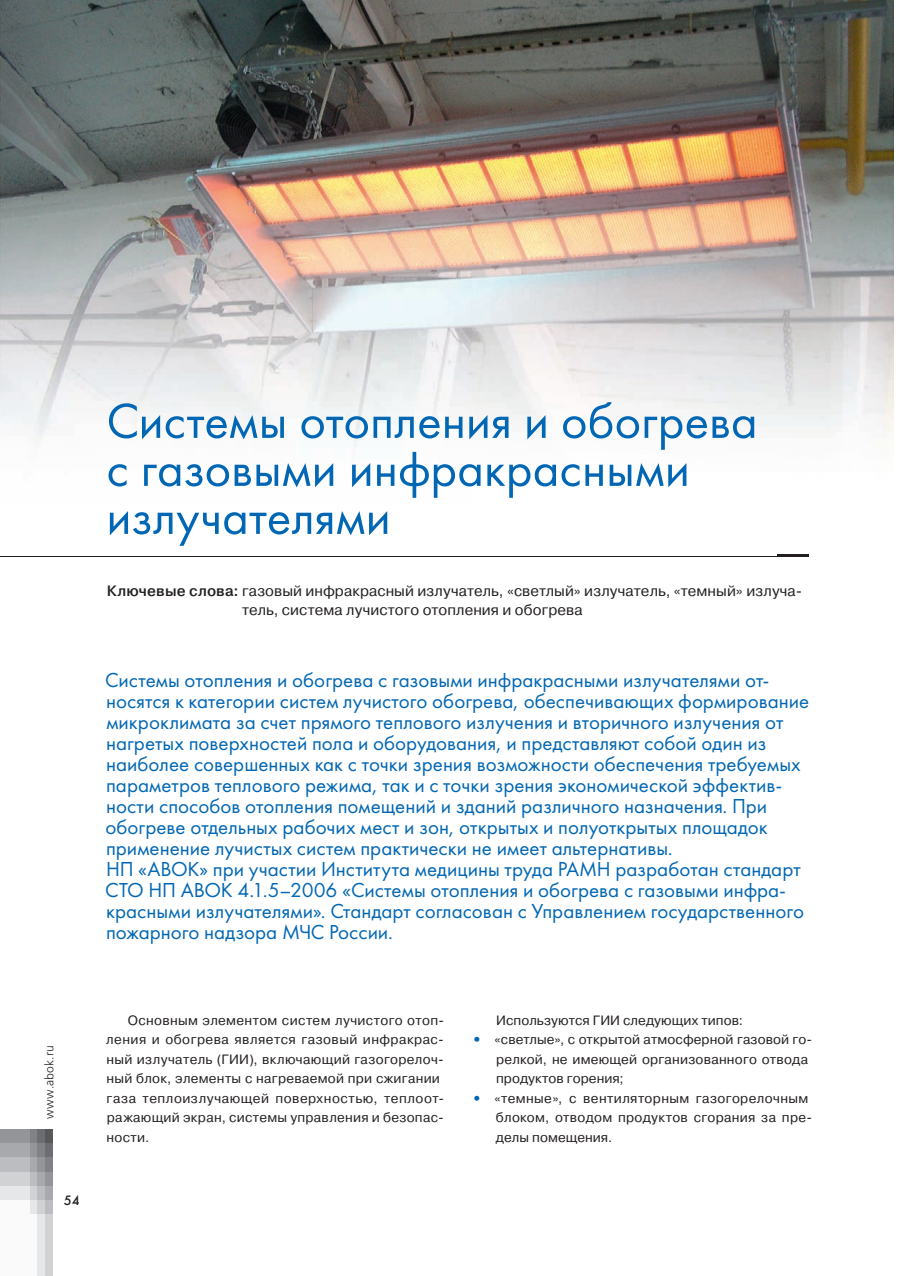
<style>
.page{position:relative;width:915px;height:1276px;background:#fff}
.page>*{position:absolute;margin:0;border:0;box-sizing:border-box;transform-origin:0 0}
.t1{font:51px/48px "Futura";color:#0166b3}
.t2{font:21px/21px "Futura";color:#0166b3}
.t3{font:15px/19.5px "Pragmatica";letter-spacing:.005em;color:#231f20}
.t4{font:13.5px/19.5px "Pragmatica";letter-spacing:.025em;color:#231f20}
.t5{font:13.5px "Pragmatica";letter-spacing:.005em;color:#231f20}
.t6{font:13.5px "Futura Futuris";color:#231f20}
.t7{font:300 12px "Free Set";letter-spacing:.015em;color:#231f20}
.s1{font-weight:500}
.s2{font-weight:800;color:#0166b3}
</style>
<div class="page">
<div style="left:0;top:1129px;width:30px;height:14px;background:#939598"></div>
<div style="left:0;top:1143px;width:30px;height:15px;background:#a8a9ad"></div>
<div style="left:0;top:1158px;width:30px;height:14px;background:#bcbdc0"></div>
<div style="left:0;top:1172px;width:30px;height:14px;background:#d1d2d4"></div>
<div style="left:0;top:1186px;width:30px;height:14px;background:#e6e7e9"></div>
<div style="left:30px;top:1129px;width:7px;height:14px;background:#808285"></div>
<div style="left:30px;top:1143px;width:7px;height:15px;background:#939598"></div>
<div style="left:30px;top:1158px;width:7px;height:14px;background:#a8a9ad"></div>
<div style="left:30px;top:1172px;width:7px;height:14px;background:#bcbdc0"></div>
<div style="left:30px;top:1186px;width:7px;height:14px;background:#d1d2d4"></div>
<div style="left:30px;top:1200px;width:7px;height:14px;background:#e6e7e9"></div>
<div style="left:37px;top:1129px;width:8px;height:14px;background:#6c6d70"></div>
<div style="left:37px;top:1143px;width:8px;height:15px;background:#808285"></div>
<div style="left:37px;top:1158px;width:8px;height:14px;background:#939598"></div>
<div style="left:37px;top:1172px;width:8px;height:14px;background:#a8a9ad"></div>
<div style="left:37px;top:1186px;width:8px;height:14px;background:#bcbdc0"></div>
<div style="left:37px;top:1200px;width:8px;height:14px;background:#d1d2d4"></div>
<div style="left:45px;top:1129px;width:8px;height:14px;background:#57585a"></div>
<div style="left:45px;top:1143px;width:8px;height:15px;background:#6c6d70"></div>
<div style="left:45px;top:1158px;width:8px;height:14px;background:#808285"></div>
<div style="left:45px;top:1172px;width:8px;height:14px;background:#939598"></div>
<div style="left:45px;top:1186px;width:8px;height:14px;background:#a8a9ad"></div>
<div style="left:45px;top:1200px;width:8px;height:14px;background:#bcbdc0"></div>
<div style="left:0;top:1200px;width:30px;height:76px;background:#fafafa"></div>
<div style="left:30px;top:1214px;width:7px;height:62px;background:#fafafa"></div>
<div style="left:37px;top:1214px;width:8px;height:62px;background:#e6e7e9"></div>
<div style="left:45px;top:1214px;width:8px;height:62px;background:#d1d2d4"></div>
<img style="left:0;top:0;width:893px;height:447px">
<hr style="left:777px;top:554px;width:31px;height:3px;background:#231f20">
<hr style="left:0;top:556px;width:808px;height:1px;background:#231f20">
<h1 class="t1" style="left:106px;top:396px;width:652px">Системы отопления и обогрева с газовыми инфракрасными излучателями</h1>
<p class="t3" style="left:242px;top:581px;width:561px;text-indent:-135px"><span class="s1">Ключевые слова:</span> газовый инфракрасный излучатель, «светлый» излучатель, «темный» излуча&shy;тель, система лучистого отопления и обогрева</p>
<p class="t2" style="left:105px;top:669px;width:705px">Системы отопления и обогрева с газовыми инфракрасными излучателями от&shy;носятся к категории систем лучистого обогрева, обеспечивающих формирование микроклимата за счет прямого теплового излучения и вторичного излучения от нагретых поверхностей пола и оборудования, и представляют собой один из наиболее совершенных как с точки зрения возможности обеспечения требуемых параметров теплового режима, так и с точки зрения экономической эффектив&shy;ности способов отопления помещений и зданий различного назначения. При обогреве отдельных рабочих мест и зон, открытых и полуоткрытых площадок применение лучистых систем практически не имеет альтернативы.<br>НП «АВОК» при участии Института медицины труда РАМН разработан стандарт СТО НП АВОК 4.1.5–2006 «Системы отопления и обогрева с газовыми инфра&shy;красными излучателями». Стандарт согласован с Управлением государственного пожарного надзора МЧС России.</p>
<p class="t7" style="left:42px;top:1118px;width:75px;rotate:-90deg">www.abok.ru</p>
<p class="t6" style="left:64px;top:1192px;width:17px">54</p>
<p class="t4" style="left:106px;top:1010px;width:339px;text-indent:21px">Основным элементом систем лучистого отоп&shy;ления и обогрева является газовый инфракрас&shy;ный излучатель (ГИИ), включающий газогорелоч&shy;ный блок, элементы с нагреваемой при сжигании газа теплоизлучающей поверхностью, теплоот&shy;ражающий экран, системы управления и безопас&shy;ности.</p>
<p class="t5" style="left:496px;top:1012px;width:248px">Используются ГИИ следующих типов:</p>
<p class="t4" style="left:496px;top:1030px;width:317px;text-indent:-24px"><span class="s2">•</span> «светлые», с открытой атмосферной газовой го&shy;релкой, не имеющей организованного отвода продуктов горения;</p>
<p class="t4" style="left:495px;top:1088px;width:317px;text-indent:-24px"><span class="s2">•</span> «темные», с вентиляторным газогорелочным блоком, отводом продуктов сгорания за пре&shy;делы помещения.</p>
</div>
